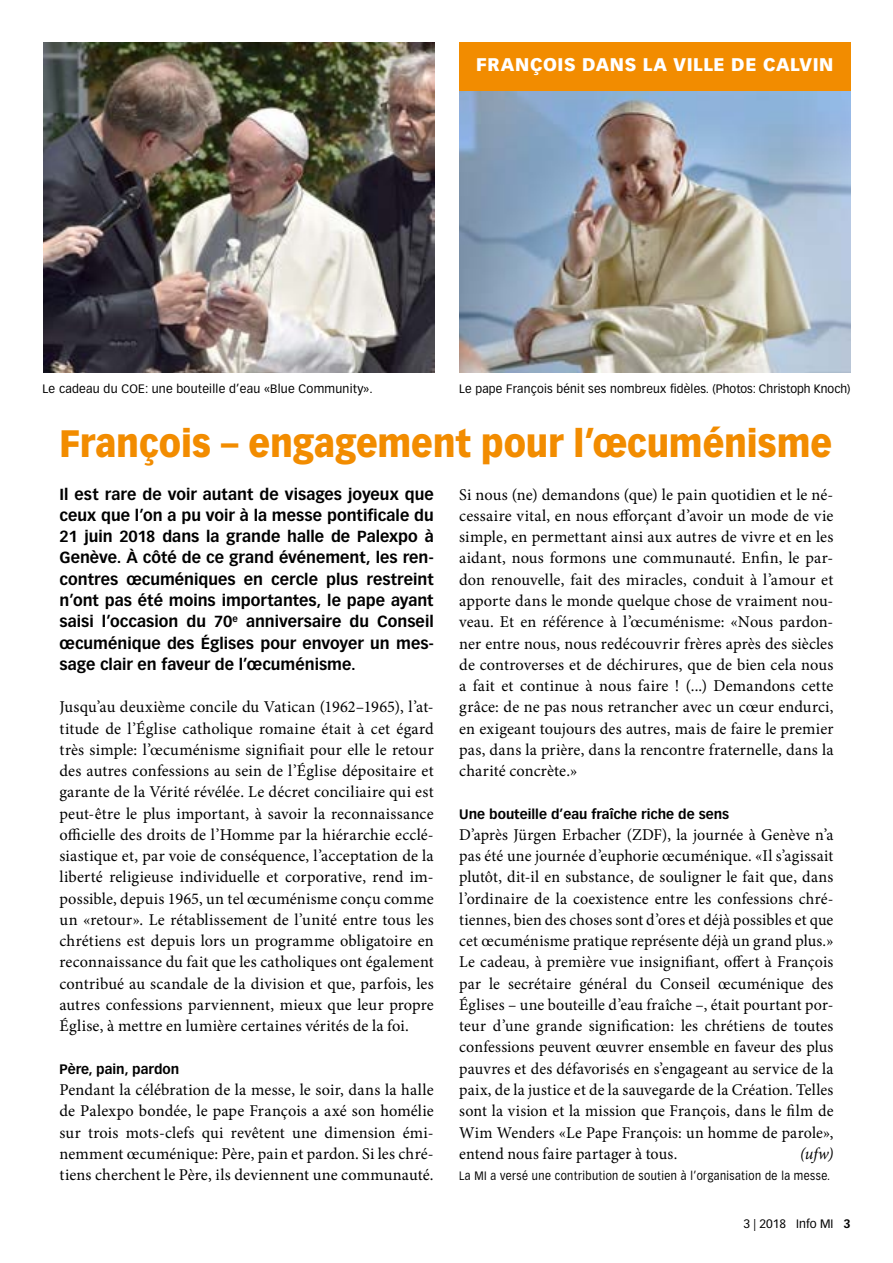
<style>
.page{position:relative;width:893px;height:1263px;background:#fff}
.page>*{position:absolute;margin:0;border:0;box-sizing:border-box;transform-origin:0 0}
.t1{font:900 37.5px "Vectora LT Std";letter-spacing:-.005em;color:#f28c00;scale:.92 1}
.t2{font:900 18px "Vectora LT Std";letter-spacing:.035em;color:#fff}
.t3{font:16.5px/21.3px "Minion Pro";letter-spacing:.01em;color:#000;text-align:justify}
.t4{font:italic 16.5px "Minion Pro";color:#000}
.t5{font:700 15.75px/21.3px "Vectora LT Std";color:#000;text-align:justify}
.t6{font:700 13.5px "Vectora LT Std";color:#000}
.t7{font:12px "Vectora LT Std";letter-spacing:.02em;color:#000}
.t8{font:12px "Vectora LT Std";letter-spacing:.04em;color:#000;scale:.89 1}
.t9{font:12px "Vectora LT Std";color:#000}
.s1{font-weight:700}
</style>
<div class="page">
<img style="left:459px;top:91px;width:391px;height:281px">
<img style="left:43px;top:43px;width:391px;height:329px">
<div style="left:459px;top:43px;width:391px;height:48px;background:#f28c00"></div>
<p class="t2" style="left:476px;top:53px;width:359px">FRANÇOIS DANS LA VILLE DE CALVIN</p>
<p class="t7" style="left:43px;top:382px;width:332px">Le cadeau du COE: une bouteille d’eau «Blue Community».</p>
<p class="t7" style="left:459px;top:382px;width:393px">Le pape François bénit ses nombreux fidèles. (Photos: Christoph Knoch)</p>
<h1 class="t1" style="left:60px;top:420px;width:841px">François – engagement pour l’œcuménisme</h1>
<p class="t5" style="left:60px;top:483px;width:376px">Il est rare de voir autant de visages joyeux que ceux que l’on a pu voir à la messe pontificale du 21 juin 2018 dans la grande halle de Palexpo à Genève. À côté de ce grand événement, les ren&shy;contres œcuméniques en cercle plus restreint n’ont pas été moins importantes, le pape ayant saisi l’occasion du 70<sup>e</sup> anniversaire du Conseil œcuménique des Églises pour envoyer un mes&shy;sage clair en faveur de l’œcuménisme.</p>
<p class="t3" style="left:60px;top:696px;width:376px">Jusqu’au deuxième concile du Vatican (1962–1965), l’at&shy;titude de l’Église catholique romaine était à cet égard très simple: l’œcuménisme signifiait pour elle le retour des autres confessions au sein de l’Église dépositaire et garante de la Vérité révélée. Le décret conciliaire qui est peut-être le plus important, à savoir la reconnaissance officielle des droits de l’Homme par la hiérarchie ecclé&shy;siastique et, par voie de conséquence, l’acceptation de la liberté religieuse individuelle et corporative, rend im&shy;possible, depuis 1965, un tel œcuménisme conçu comme un «retour». Le rétablissement de l’unité entre tous les chrétiens est depuis lors un programme obligatoire en reconnaissance du fait que les catholiques ont également contribué au scandale de la division et que, parfois, les autres confessions parviennent, mieux que leur propre Église, à mettre en lumière certaines vérités de la foi.</p>
<p class="t6" style="left:60px;top:1061px;width:121px">Père, pain, pardon</p>
<p class="t3" style="left:60px;top:1079px;width:376px">Pendant la célébration de la messe, le soir, dans la halle de Palexpo bondée, le pape François a axé son homélie sur trois mots-clefs qui revêtent une dimension émi&shy;nemment œcuménique: Père, pain et pardon. Si les chré&shy;tiens cherchent le Père, ils deviennent une communauté.</p>
<p class="t3" style="left:459px;top:484px;width:376px">Si nous (ne) demandons (que) le pain quotidien et le né&shy;cessaire vital, en nous efforçant d’avoir un mode de vie simple, en permettant ainsi aux autres de vivre et en les aidant, nous formons une communauté. Enfin, le par&shy;don renouvelle, fait des miracles, conduit à l’amour et apporte dans le monde quelque chose de vraiment nou&shy;veau. Et en référence à l’œcuménisme: «Nous pardon&shy;ner entre nous, nous redécouvrir frères après des siècles de controverses et de déchirures, que de bien cela nous a fait et continue à nous faire ! (...) Demandons cette grâce: de ne pas nous retrancher avec un cœur endurci, en exigeant toujours des autres, mais de faire le premier pas, dans la prière, dans la rencontre fraternelle, dans la charité concrète.»</p>
<p class="t6" style="left:459px;top:806px;width:271px">Une bouteille d’eau fraîche riche de sens</p>
<p class="t3" style="left:459px;top:824px;width:376px">D’après Jürgen Erbacher (ZDF), la journée à Genève n’a pas été une journée d’euphorie œcuménique. «Il s’agissait plutôt, dit-il en substance, de souligner le fait que, dans l’ordinaire de la coexistence entre les confessions chré&shy;tiennes, bien des choses sont d’ores et déjà possibles et que cet œcuménisme pratique représente déjà un grand plus.» Le cadeau, à première vue insignifiant, offert à François par le secrétaire général du Conseil œcuménique des Églises – une bouteille d’eau fraîche –, était pourtant por&shy;teur d’une grande signification: les chrétiens de toutes confessions peuvent œuvrer ensemble en faveur des plus pauvres et des défavorisés en s’engageant au service de la paix, de la justice et de la sauvegarde de la Création. Telles sont la vision et la mission que François, dans le film de Wim Wenders «Le Pape François: un homme de parole», entend nous faire partager à tous.</p>
<p class="t4" style="left:800px;top:1142px;width:35px">(ufw)</p>
<p class="t8" style="left:459px;top:1169px;width:418px">La MI a versé une contribution de soutien à l’organisation de la messe.</p>
<p class="t9" style="left:743px;top:1216px;width:108px">3 | 2018 Info MI <span class="s1">3</span></p>
</div>
